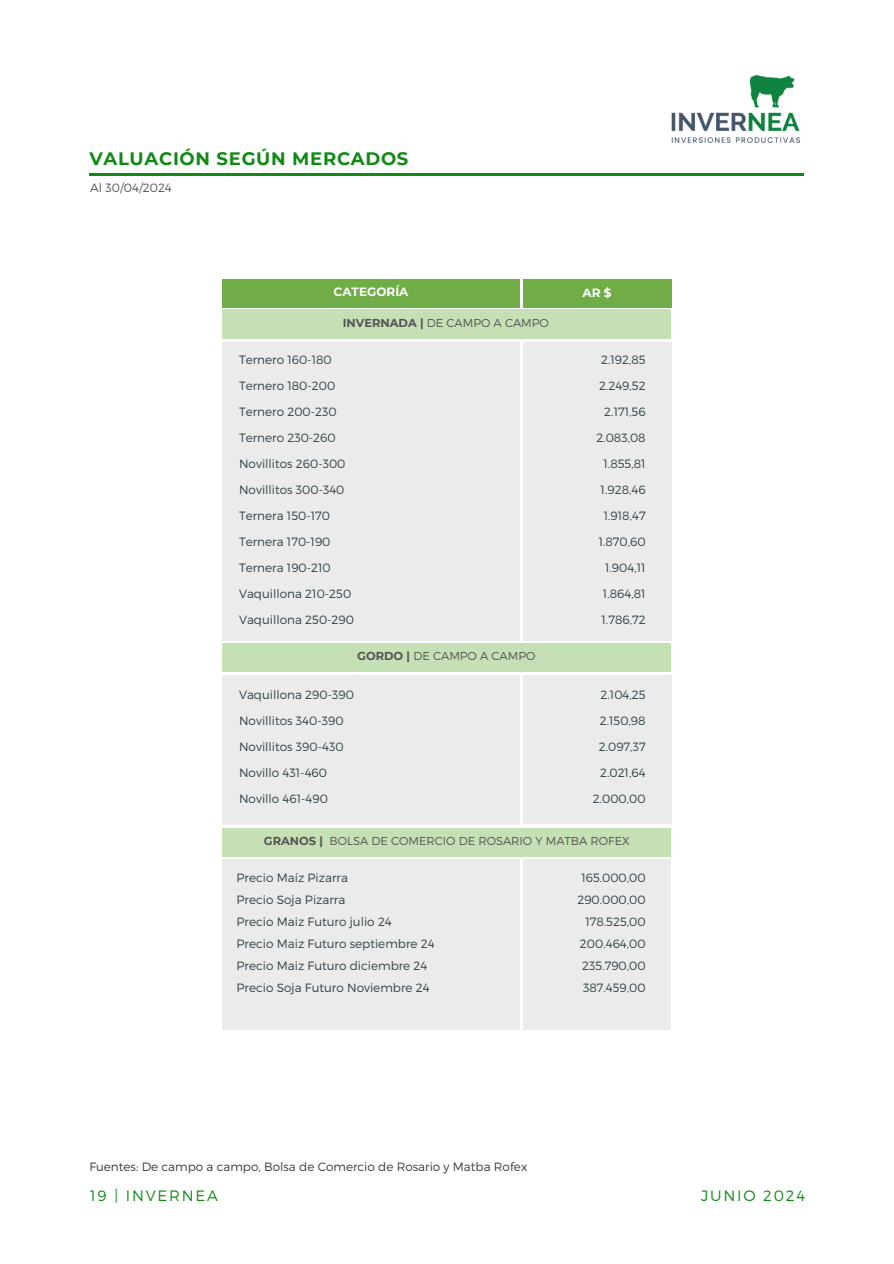
<style>
.page{position:relative;width:894px;height:1264px;background:#fff}
.page>*{position:absolute;margin:0;border:0;box-sizing:border-box;transform-origin:0 0}
.t1{font:700 18px "Montserrat";letter-spacing:.04em;color:#118915}
.t2{font:300 15px "Montserrat";letter-spacing:.12em;color:#118915}
.t3{font:300 12px "Montserrat";color:#2f4046}
.t4{font:300 12px "Montserrat";color:#3a3a3a}
.t5{font:300 12px "Montserrat";color:#545454}
.t6{font:700 12px "Montserrat";color:#fff}
.t7{font:300 11.4px "Montserrat";color:#545454}
.s1{font-weight:700}
</style>
<div class="page">
<hr style="left:89px;top:173px;width:715px;height:2px;background:#118915">
<img style="left:671px;top:75px;width:130px;height:68px">
<div style="left:222px;top:279px;width:297px;height:28px;background:#70ad47"></div>
<div style="left:222px;top:342px;width:297px;height:298px;background:#ebebeb"></div>
<div style="left:222px;top:310px;width:449px;height:29px;background:#c5e0b4"></div>
<div style="left:523px;top:279px;width:148px;height:28px;background:#70ad47"></div>
<div style="left:523px;top:342px;width:148px;height:298px;background:#ebebeb"></div>
<div style="left:222px;top:675px;width:297px;height:149px;background:#ebebeb"></div>
<div style="left:222px;top:643px;width:449px;height:29px;background:#c5e0b4"></div>
<div style="left:523px;top:675px;width:148px;height:149px;background:#ebebeb"></div>
<div style="left:222px;top:859px;width:297px;height:170px;background:#ebebeb"></div>
<div style="left:523px;top:859px;width:148px;height:170px;background:#ebebeb"></div>
<div style="left:222px;top:827px;width:449px;height:29px;background:#c5e0b4"></div>
<p class="t1" style="left:89px;top:148px;width:320px">VALUACIÓN SEGÚN MERCADOS</p>
<h3 class="t5" style="left:90px;top:180px;width:83px">Al 30/04/2024</h3>
<p class="t6" style="left:333px;top:285px;width:76px">CATEGORÍA</p>
<p class="t7" style="left:342px;top:315px;width:207px"><span class="s1">INVERNADA |</span> DE CAMPO A CAMPO</p>
<p class="t3" style="left:239px;top:351px;width:94px">Ternero 160-180</p>
<p class="t3" style="left:239px;top:377px;width:98px">Ternero 180-200</p>
<p class="t3" style="left:239px;top:403px;width:99px">Ternero 200-230</p>
<p class="t3" style="left:239px;top:429px;width:98px">Ternero 230-260</p>
<p class="t3" style="left:239px;top:455px;width:108px">Novillitos 260-300</p>
<p class="t3" style="left:239px;top:481px;width:107px">Novillitos 300-340</p>
<p class="t3" style="left:239px;top:507px;width:92px">Ternera 150-170</p>
<p class="t3" style="left:239px;top:533px;width:93px">Ternera 170-190</p>
<p class="t3" style="left:239px;top:559px;width:93px">Ternera 190-210</p>
<p class="t3" style="left:239px;top:585px;width:114px">Vaquillona 210-250</p>
<p class="t3" style="left:239px;top:611px;width:116px">Vaquillona 250-290</p>
<p class="t7" style="left:357px;top:648px;width:180px"><span class="s1">GORDO |</span> DE CAMPO A CAMPO</p>
<p class="t3" style="left:239px;top:686px;width:116px">Vaquillona 290-390</p>
<p class="t3" style="left:239px;top:712px;width:106px">Novillitos 340-390</p>
<p class="t3" style="left:239px;top:738px;width:106px">Novillitos 390-430</p>
<p class="t3" style="left:239px;top:764px;width:89px">Novillo 431-460</p>
<p class="t3" style="left:239px;top:790px;width:90px">Novillo 461-490</p>
<p class="t6" style="left:582px;top:285px;width:31px">AR $</p>
<p class="t3" style="left:601px;top:351px;width:46px">2.192,85</p>
<p class="t3" style="left:599px;top:377px;width:48px">2.249,52</p>
<p class="t3" style="left:604px;top:403px;width:43px">2.171,56</p>
<p class="t3" style="left:596px;top:429px;width:51px">2.083,08</p>
<p class="t3" style="left:603px;top:455px;width:44px">1.855,81</p>
<p class="t3" style="left:600px;top:481px;width:47px">1.928,46</p>
<p class="t3" style="left:603px;top:507px;width:43px">1.918,47</p>
<p class="t3" style="left:598px;top:533px;width:48px">1.870,60</p>
<h4 class="t3" style="left:605px;top:559px;width:42px">1.904,11</h4>
<p class="t3" style="left:602px;top:585px;width:44px">1.864,81</p>
<p class="t3" style="left:601px;top:611px;width:46px">1.786,72</p>
<p class="t3" style="left:600px;top:687px;width:47px">2.104,25</p>
<p class="t3" style="left:599px;top:713px;width:47px">2.150,98</p>
<h4 class="t3" style="left:598px;top:739px;width:48px">2.097,37</h4>
<p class="t3" style="left:600px;top:765px;width:47px">2.021,64</p>
<p class="t3" style="left:592px;top:791px;width:54px">2.000,00</p>
<p class="t7" style="left:264px;top:833px;width:367px"><span class="s1">GRANOS |</span> BOLSA DE COMERCIO DE ROSARIO Y MATBA ROFEX</p>
<p class="t3" style="left:581px;top:869px;width:66px">165.000,00</p>
<p class="t3" style="left:577px;top:891px;width:70px">290.000,00</p>
<p class="t3" style="left:585px;top:913px;width:62px">178.525,00</p>
<p class="t3" style="left:579px;top:935px;width:67px">200.464,00</p>
<h2 class="t3" style="left:582px;top:957px;width:65px">235.790,00</h2>
<h2 class="t3" style="left:583px;top:979px;width:64px">387.459,00</h2>
<p class="t3" style="left:236px;top:869px;width:113px">Precio Maíz Pizarra</p>
<p class="t3" style="left:236px;top:891px;width:110px">Precio Soja Pizarra</p>
<p class="t3" style="left:236px;top:913px;width:157px">Precio Maiz Futuro julio 24</p>
<p class="t3" style="left:236px;top:935px;width:199px">Precio Maiz Futuro septiembre 24</p>
<p class="t3" style="left:236px;top:957px;width:192px">Precio Maiz Futuro diciembre 24</p>
<p class="t3" style="left:236px;top:979px;width:195px">Precio Soja Futuro Noviembre 24</p>
<h3 class="t4" style="left:89px;top:1158px;width:439px">Fuentes: De campo a campo, Bolsa de Comercio de Rosario y Matba Rofex</h3>
<p class="t2" style="left:90px;top:1185px;width:129px">19 | INVERNEA</p>
<h4 class="t2" style="left:700px;top:1185px;width:105px">JUNIO 2024</h4>
</div>
